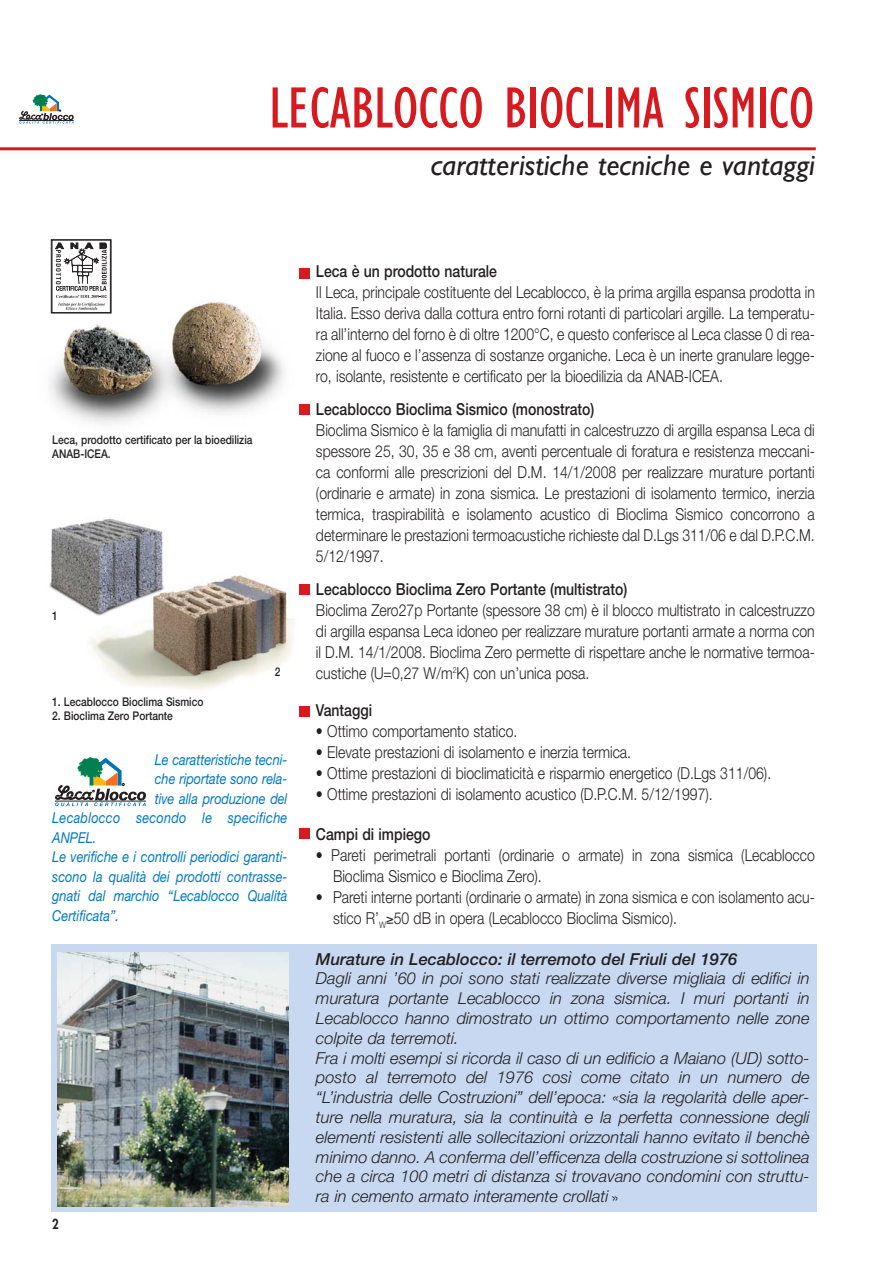
<style>
.page{position:relative;width:893px;height:1263px;background:#fff}
.page>*{position:absolute;margin:0;border:0;box-sizing:border-box;transform-origin:0 0}
.t1{font:condensed 60px "Gill Sans";color:#d71920}
.t2{font:italic 30px "Gill Sans";color:#231f20}
.t3{font:300 16.5px/21px "Helvetica Neue";color:#231f20;text-align:justify;scale:.85 1}
.t4{font:italic 300 16.5px/19.8px "Helvetica Neue";color:#231f20}
.t5{font:500 16.5px "Helvetica Neue";color:#231f20;scale:.85 1}
.t6{font:italic 500 16.5px "Helvetica Neue";color:#231f20}
.t7{font:italic 15px "Helvetica Neue";color:#0079c2;scale:.85 1}
.t8{font:800 13.5px "Futura";color:#231f20;scale:.85 1}
.t9{font:500 12px/14.4px "Helvetica Neue";color:#231f20;scale:.85 1}
</style>
<div class="page">
<img style="left:89px;top:575px;width:205px;height:114px">
<div style="left:51px;top:944px;width:765px;height:268px;background:#c7d8f0"></div>
<svg style="left:19px;top:94px;width:55px;height:30px"></svg>
<hr style="left:0;top:147px;width:816px;height:3px;background:#d71920">
<img style="left:58px;top:952px;width:231px;height:254px">
<img style="left:49px;top:294px;width:235px;height:130px">
<svg style="left:55px;top:243px;width:52px;height:67px"></svg>
<div style="left:51px;top:239px;width:61px;height:74px;border:1px solid #231f20"></div>
<svg style="left:55px;top:757px;width:91px;height:50px"></svg>
<img style="left:49px;top:518px;width:119px;height:103px">
<div style="left:300px;top:268px;width:10px;height:11px;background:#d71920"></div>
<div style="left:300px;top:404px;width:10px;height:11px;background:#d71920"></div>
<div style="left:300px;top:585px;width:10px;height:10px;background:#d71920"></div>
<div style="left:300px;top:706px;width:10px;height:10px;background:#d71920"></div>
<div style="left:300px;top:828px;width:10px;height:11px;background:#d71920"></div>
<h1 class="t1" style="left:269px;top:87px;width:547px">LECABLOCCO BIOCLIMA SISMICO</h1>
<h2 class="t2" style="left:431px;top:155px;width:386px">caratteristiche tecniche e vantaggi</h2>
<p class="t9" style="left:52px;top:434px;width:237px">Leca, prodotto certificato per la bioedilizia<br>ANAB-ICEA.</p>
<p class="t9" style="left:52px;top:609px;width:8px">1</p>
<p class="t9" style="left:275px;top:665px;width:8px">2</p>
<p class="t9" style="left:52px;top:695px;width:179px">1. Lecablocco Bioclima Sismico</p>
<p class="t9" style="left:52px;top:710px;width:143px">2. Bioclima Zero Portante</p>
<p class="t7" style="left:155px;top:754px;width:157px">Le caratteristiche tecni-</p>
<p class="t7" style="left:155px;top:774px;width:157px">che riportate sono rela-</p>
<p class="t7" style="left:155px;top:793px;width:157px">tive alla produzione del</p>
<p class="t7" style="left:52px;top:813px;width:278px">Lecablocco secondo le specifiche</p>
<p class="t7" style="left:52px;top:832px;width:53px">ANPEL.</p>
<p class="t7" style="left:52px;top:852px;width:278px">Le verifiche e i controlli periodici garanti-</p>
<p class="t7" style="left:52px;top:871px;width:278px">scono la qualità dei prodotti contrasse-</p>
<p class="t7" style="left:52px;top:891px;width:278px">gnati dal marchio “Lecablocco Qualità</p>
<p class="t7" style="left:52px;top:910px;width:80px">Certificata”.</p>
<p class="t8" style="left:52px;top:1218px;width:9px">2</p>
<p class="t5" style="left:316px;top:265px;width:214px">Leca è un prodotto naturale</p>
<p class="t3" style="left:316px;top:283px;width:588px">Il Leca, principale costituente del Lecablocco, è la prima argilla espansa prodotta in Italia. Esso deriva dalla cottura entro forni rotanti di particolari argille. La temperatu&shy;ra all’interno del forno è di oltre 1200°C, e questo conferisce al Leca classe 0 di rea&shy;zione al fuoco e l’assenza di sostanze organiche. Leca è un inerte granulare legge&shy;ro, isolante, resistente e certificato per la bioedilizia da ANAB-ICEA.</p>
<p class="t5" style="left:316px;top:403px;width:329px">Lecablocco Bioclima Sismico (monostrato)</p>
<p class="t3" style="left:316px;top:421px;width:588px">Bioclima Sismico è la famiglia di manufatti in calcestruzzo di argilla espansa Leca di spessore 25, 30, 35 e 38 cm, aventi percentuale di foratura e resistenza meccani&shy;ca conformi alle prescrizioni del D.M. 14/1/2008 per realizzare murature portanti (ordinarie e armate) in zona sismica. Le prestazioni di isolamento termico, inerzia termica, traspirabilità e isolamento acustico di Bioclima Sismico concorrono a determinare le prestazioni termoacustiche richieste dal D.Lgs 311/06 e dal D.P.C.M.<br>5/12/1997.</p>
<p class="t5" style="left:316px;top:583px;width:368px">Lecablocco Bioclima Zero Portante (multistrato)</p>
<p class="t3" style="left:316px;top:601px;width:588px">Bioclima Zero27p Portante (spessore 38 cm) è il blocco multistrato in calcestruzzo di argilla espansa Leca idoneo per realizzare murature portanti armate a norma con il D.M. 14/1/2008. Bioclima Zero permette di rispettare anche le normative termoa&shy;custiche (U=0,27 W/m<sup>2</sup>K) con un’unica posa.</p>
<p class="t5" style="left:316px;top:704px;width:68px">Vantaggi</p>
<p class="t3" style="left:316px;top:722px;width:238px">• Ottimo comportamento statico.</p>
<p class="t3" style="left:316px;top:743px;width:372px">• Elevate prestazioni di isolamento e inerzia termica.</p>
<p class="t3" style="left:316px;top:764px;width:537px">• Ottime prestazioni di bioclimaticità e risparmio energetico (D.Lgs 311/06).</p>
<p class="t3" style="left:316px;top:785px;width:468px">• Ottime prestazioni di isolamento acustico (D.P.C.M. 5/12/1997).</p>
<p class="t5" style="left:316px;top:828px;width:136px">Campi di impiego</p>
<p class="t3" style="left:333px;top:846px;width:568px;text-indent:-17px">• Pareti perimetrali portanti (ordinarie o armate) in zona sismica (Lecablocco<br>Bioclima Sismico e Bioclima Zero).</p>
<p class="t3" style="left:333px;top:888px;width:568px;text-indent:-17px">• Pareti interne portanti (ordinarie o armate) in zona sismica e con isolamento acu&shy;stico R’<sub>W</sub>≥50 dB in opera (Lecablocco Bioclima Sismico).</p>
<p class="t6" style="left:316px;top:953px;width:423px">Murature in Lecablocco: il terremoto del Friuli del 1976</p>
<p class="t4" style="left:316px;top:970px;width:495px">Dagli anni ’60 in poi sono stati realizzate diverse migliaia di edifici in muratura portante Lecablocco in zona sismica. I muri portanti in Lecablocco hanno dimostrato un ottimo comportamento nelle zone colpite da terremoti.<br>Fra i molti esempi si ricorda il caso di un edificio a Maiano (UD) sotto&shy;posto al terremoto del 1976 così come citato in un numero de “L’industria delle Costruzioni” dell’epoca: «sia la regolarità delle aper&shy;ture nella muratura, sia la continuità e la perfetta connessione degli elementi resistenti alle sollecitazioni orizzontali hanno evitato il benchè minimo danno. A conferma dell’efficenza della costruzione si sottolinea che a circa 100 metri di distanza si trovavano condomini con struttu&shy;ra in cemento armato interamente crollati</p>
</div>
